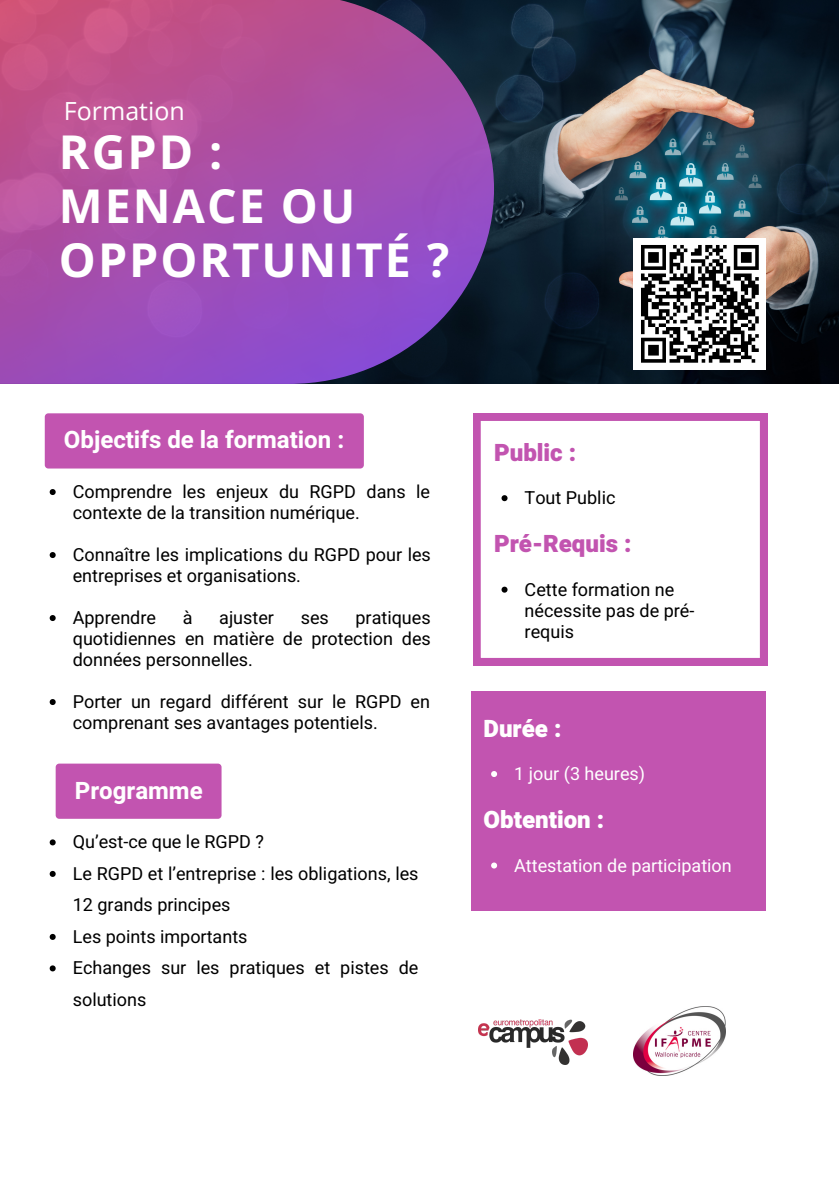
<style>
.page{position:relative;width:839px;height:1191px;background:#fff}
.page>*{position:absolute;margin:0;border:0;box-sizing:border-box;transform-origin:0 0}
.t1{font:700 46.6px/54px "Open Sans";letter-spacing:.045em;color:#fff}
.t2{font:25px "Open Sans";color:#fff}
.t3{font:700 24px "Heebo";color:#fff}
.t4{font:900 24px "Heebo";color:#c254b0}
.t5{font:900 24px "Heebo";color:#fff}
.t6{font:18px/21px "Heebo";color:#000}
.t7{font:18px "Heebo";color:#fff}
</style>
<div class="page">
<img style="left:494px;top:0;width:344px;height:384px">
<svg style="left:0;top:0;width:494px;height:384px;background:#9a4a9f"></svg>
<svg style="left:473px;top:413px;width:294px;height:252px"></svg>
<div style="left:472px;top:692px;width:293px;height:219px;background:#c254b0"></div>
<img style="left:479px;top:1020px;width:108px;height:44px">
<img style="left:633px;top:1007px;width:92px;height:69px">
<div style="left:633px;top:238px;width:132px;height:132px;background:#fff"></div>
<svg style="left:641px;top:245px;width:118px;height:118px"></svg>
<div style="left:45px;top:413px;width:319px;height:56px;background:#c254b0;border-radius:4px"></div>
<div style="left:56px;top:764px;width:165px;height:55px;background:#c254b0;border-radius:4px"></div>
<svg style="left:491px;top:771px;width:6px;height:6px"></svg>
<svg style="left:491px;top:863px;width:6px;height:6px"></svg>
<svg style="left:50px;top:489px;width:6px;height:6px"></svg>
<svg style="left:50px;top:552px;width:6px;height:6px"></svg>
<svg style="left:50px;top:615px;width:6px;height:6px"></svg>
<svg style="left:50px;top:699px;width:6px;height:6px"></svg>
<svg style="left:50px;top:839px;width:6px;height:6px"></svg>
<svg style="left:50px;top:871px;width:6px;height:6px"></svg>
<svg style="left:50px;top:934px;width:6px;height:6px"></svg>
<svg style="left:50px;top:965px;width:6px;height:6px"></svg>
<svg style="left:501px;top:495px;width:6px;height:6px"></svg>
<svg style="left:501px;top:587px;width:6px;height:6px"></svg>
<p class="t2" style="left:64px;top:93px;width:122px">Formation</p>
<p class="t1" style="left:59px;top:124px;width:165px">RGPD :</p>
<p class="t1" style="left:59px;top:178px;width:392px">MENACE OU<br>OPPORTUNITÉ ?</p>
<p class="t3" style="left:64px;top:423px;width:282px">Objectifs de la formation :</p>
<p class="t6" style="left:73px;top:482px;width:359px">Comprendre les enjeux du RGPD dans le contexte de la transition numérique.</p>
<p class="t6" style="left:73px;top:545px;width:359px">Connaître les implications du RGPD pour les entreprises et organisations.</p>
<p class="t6" style="left:73px;top:608px;width:85px">Apprendre</p>
<p class="t6" style="left:183px;top:608px;width:11px">à</p>
<p class="t6" style="left:219px;top:608px;width:56px">ajuster</p>
<p class="t6" style="left:301px;top:608px;width:30px">ses</p>
<p class="t6" style="left:73px;top:608px;width:359px;text-align:justify;text-indent:283px">pratiques quotidiennes en matière de protection des données personnelles.</p>
<p class="t6" style="left:73px;top:692px;width:359px">Porter un regard différent sur le RGPD en comprenant ses avantages potentiels.</p>
<p class="t3" style="left:75px;top:774px;width:129px">Programme</p>
<p class="t6" style="left:73px;top:832px;width:192px">Qu’est-ce que le RGPD ?</p>
<p class="t6" style="left:73px;top:858px;width:347px;line-height:31.6px">Le RGPD et l’entreprise : les obligations, les<br>12 grands principes</p>
<p class="t6" style="left:73px;top:927px;width:176px">Les points importants</p>
<p class="t6" style="left:73px;top:953px;width:347px;line-height:31.6px">Echanges sur les pratiques et pistes de solutions</p>
<p class="t4" style="left:494px;top:436px;width:84px">Public :</p>
<p class="t6" style="left:524px;top:488px;width:92px">Tout Public</p>
<p class="t4" style="left:494px;top:527px;width:139px">Pré-Requis :</p>
<p class="t6" style="left:524px;top:580px;width:171px">Cette formation ne nécessite pas de pré&shy;requis</p>
<p class="t5" style="left:483px;top:711px;width:79px">Durée :</p>
<p class="t7" style="left:514px;top:761px;width:132px">1 jour (3 heures)</p>
<p class="t5" style="left:483px;top:803px;width:122px">Obtention :</p>
<p class="t7" style="left:514px;top:853px;width:219px">Attestation de participation</p>
</div>
